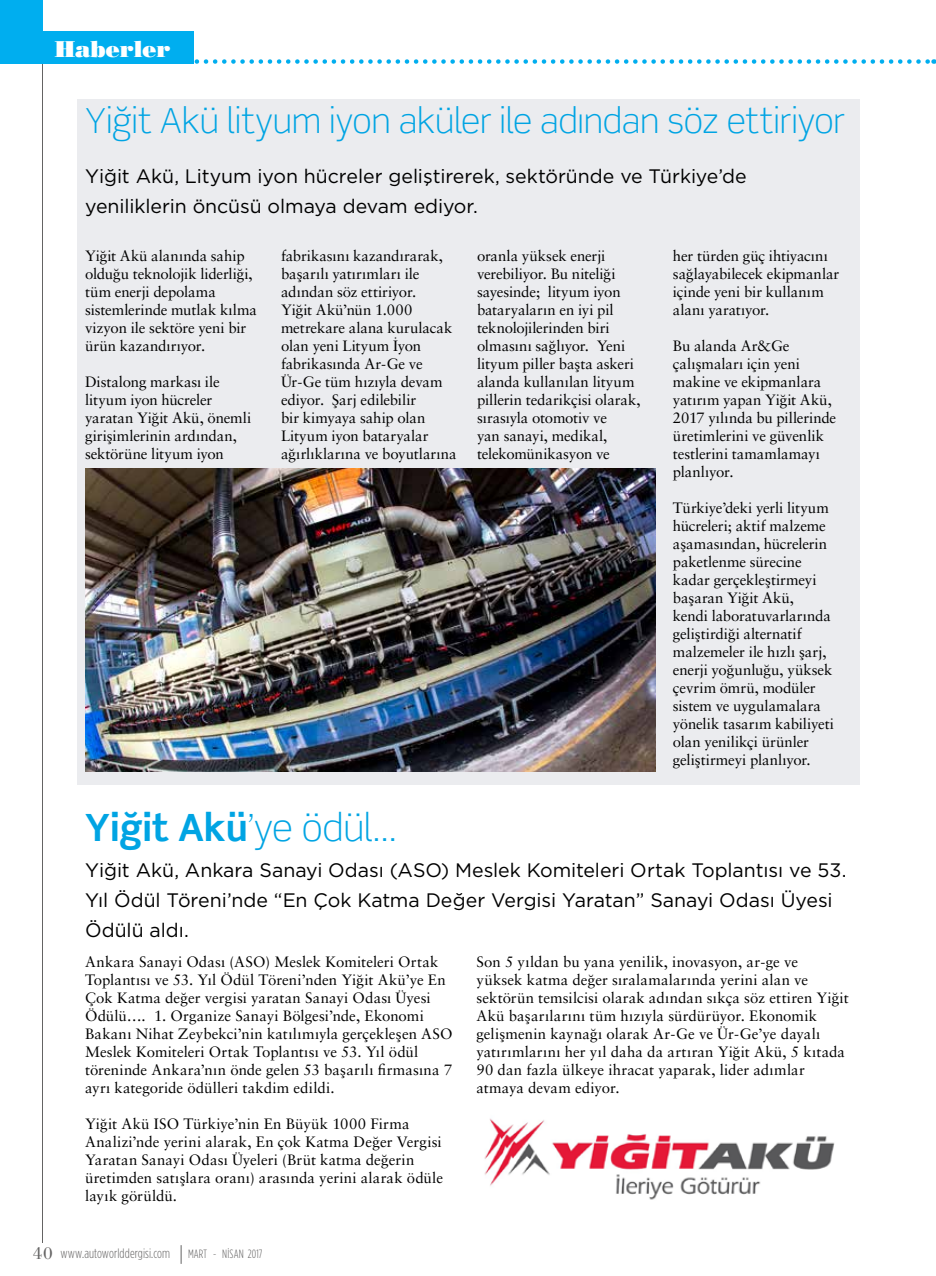
<style>
.page{position:relative;width:936px;height:1276px;background:#fff}
.page>*{position:absolute;margin:0;border:0;box-sizing:border-box;transform-origin:0 0}
.t1{font:700 37.5px "Scene X";letter-spacing:-.005em;color:#00a4e3}
.t2{font:300 34.5px "Scene X";letter-spacing:-.005em;color:#00a4e3}
.t3{font:22.8px "Bodoni Std Poster";color:#fff}
.t4{font:19.5px/30px "Gotham";letter-spacing:-.005em;color:#000}
.t5{font:15px/18px "Sabon LT Std";color:#000}
.t6{font:300 13.5px "Gotham Condensed";letter-spacing:.005em;color:#646363}
.t7{font:300 12px "Gotham Condensed";letter-spacing:.01em;color:#646363}
.s1{font-weight:300}
.s2{font-family:"Bodoni Std";font-weight:400;font-size:18px}
</style>
<div class="page">
<div style="left:77px;top:99px;width:782px;height:685px;background:#ebecef"></div>
<img style="left:484px;top:1118px;width:351px;height:82px">
<img style="left:85px;top:469px;width:570px;height:302px">
<hr style="left:42px;top:0;width:1px;height:1242px;background:#646363">
<div style="left:0;top:32px;width:194px;height:32px;background:#00aeef"></div>
<svg style="left:181px;top:1245px;width:1px;height:18px"></svg>
<div style="left:0;top:0;width:42px;height:64px;background:#00aeef"></div>
<svg style="left:197px;top:59px;width:737px;height:5px"></svg>
<h3 class="t3" style="left:55px;top:35px;width:117px">Haberler</h3>
<h2 class="t2" style="left:85px;top:99px;width:761px">Yiğit Akü lityum iyon aküler ile adından söz ettiriyor</h2>
<h3 class="t4" style="left:85px;top:161px;width:663px">Yiğit Akü, Lityum iyon hücreler geliştirerek, sektöründe ve Türkiye’de yeniliklerin öncüsü olmaya devam ediyor.</h3>
<p class="t5" style="left:85px;top:246px;width:173px">Yiğit Akü alanında sahip olduğu teknolojik liderliği, tüm enerji depolama sistemlerinde mutlak kılma vizyon ile sektöre yeni bir ürün kazandırıyor.</p>
<p class="t5" style="left:85px;top:372px;width:167px">Distalong markası ile lityum iyon hücreler yaratan Yiğit Akü, önemli girişimlerinin ardından, sektörüne lityum iyon</p>
<p class="t5" style="left:281px;top:246px;width:177px">fabrikasını kazandırarak, başarılı yatırımları ile adından söz ettiriyor.<br>Yiğit Akü’nün 1.000 metrekare alana kurulacak olan yeni Lityum İyon fabrikasında Ar-Ge ve<br>Ür-Ge tüm hızıyla devam ediyor. Şarj edilebilir<br>bir kimyaya sahip olan<br>Lityum iyon bataryalar ağırlıklarına ve boyutlarına</p>
<p class="t5" style="left:477px;top:246px;width:165px">oranla yüksek enerji verebiliyor. Bu niteliği sayesinde; lityum iyon bataryaların en iyi pil teknolojilerinden biri olmasını sağlıyor. Yeni lityum piller başta askeri alanda kullanılan lityum pillerin tedarikçisi olarak, sırasıyla otomotiv ve<br>yan sanayi, medikal, telekomünikasyon ve</p>
<p class="t5" style="left:673px;top:246px;width:168px">her türden güç ihtiyacını sağlayabilecek ekipmanlar içinde yeni bir kullanım alanı yaratıyor.</p>
<p class="t5" style="left:673px;top:336px;width:165px">Bu alanda Ar&amp;Ge çalışmaları için yeni makine ve ekipmanlara yatırım yapan Yiğit Akü,<br>2017 yılında bu pillerinde üretimlerini ve güvenlik testlerini tamamlamayı planlıyor.</p>
<p class="t5" style="left:673px;top:498px;width:162px">Türkiye’deki yerli lityum hücreleri; aktif malzeme aşamasından, hücrelerin paketlenme sürecine kadar gerçekleştirmeyi başaran Yiğit Akü,<br>kendi laboratuvarlarında geliştirdiği alternatif malzemeler ile hızlı şarj, enerji yoğunluğu, yüksek çevrim ömrü, modüler sistem ve uygulamalara yönelik tasarım kabiliyeti olan yenilikçi ürünler geliştirmeyi planlıyor.</p>
<h1 class="t1" style="left:85px;top:804px;width:313px">Yiğit Akü<span class="s1">’ye ödül…</span></h1>
<h3 class="t4" style="left:85px;top:854px;width:762px">Yiğit Akü, Ankara Sanayi Odası (ASO) Meslek Komiteleri Ortak Toplantısı ve 53.<br>Yıl Ödül Töreni’nde “En Çok Katma Değer Vergisi Yaratan” Sanayi Odası Üyesi<br>Ödülü aldı.</h3>
<p class="t5" style="left:85px;top:953px;width:369px">Ankara Sanayi Odası (ASO) Meslek Komiteleri Ortak Toplantısı ve 53. Yıl Ödül Töreni’nden Yiğit Akü’ye En Çok Katma değer vergisi yaratan Sanayi Odası Üyesi Ödülü…. 1. Organize Sanayi Bölgesi’nde, Ekonomi Bakanı Nihat Zeybekci’nin katılımıyla gerçekleşen ASO Meslek Komiteleri Ortak Toplantısı ve 53. Yıl ödül töreninde Ankara’nın önde gelen 53 başarılı firmasına 7 ayrı kategoride ödülleri takdim edildi.</p>
<p class="t5" style="left:85px;top:1115px;width:359px">Yiğit Akü ISO Türkiye’nin En Büyük 1000 Firma Analizi’nde yerini alarak, En çok Katma Değer Vergisi Yaratan Sanayi Odası Üyeleri (Brüt katma değerin üretimden satışlara oranı) arasında yerini alarak ödüle layık görüldü.</p>
<p class="t5" style="left:476px;top:953px;width:373px">Son 5 yıldan bu yana yenilik, inovasyon, ar-ge ve<br>yüksek katma değer sıralamalarında yerini alan ve sektörün temsilcisi olarak adından sıkça söz ettiren Yiğit Akü başarılarını tüm hızıyla sürdürüyor. Ekonomik gelişmenin kaynağı olarak Ar-Ge ve Ür-Ge’ye dayalı yatırımlarını her yıl daha da artıran Yiğit Akü, 5 kıtada 90 dan fazla ülkeye ihracat yaparak, lider adımlar atmaya devam ediyor.</p>
<p class="t6" style="left:33px;top:1245px;width:138px"><span class="s2">40</span> www.autoworlddergisi.com</p>
<p class="t7" style="left:188px;top:1247px;width:76px">MART - NİSAN 2017</p>
</div>
